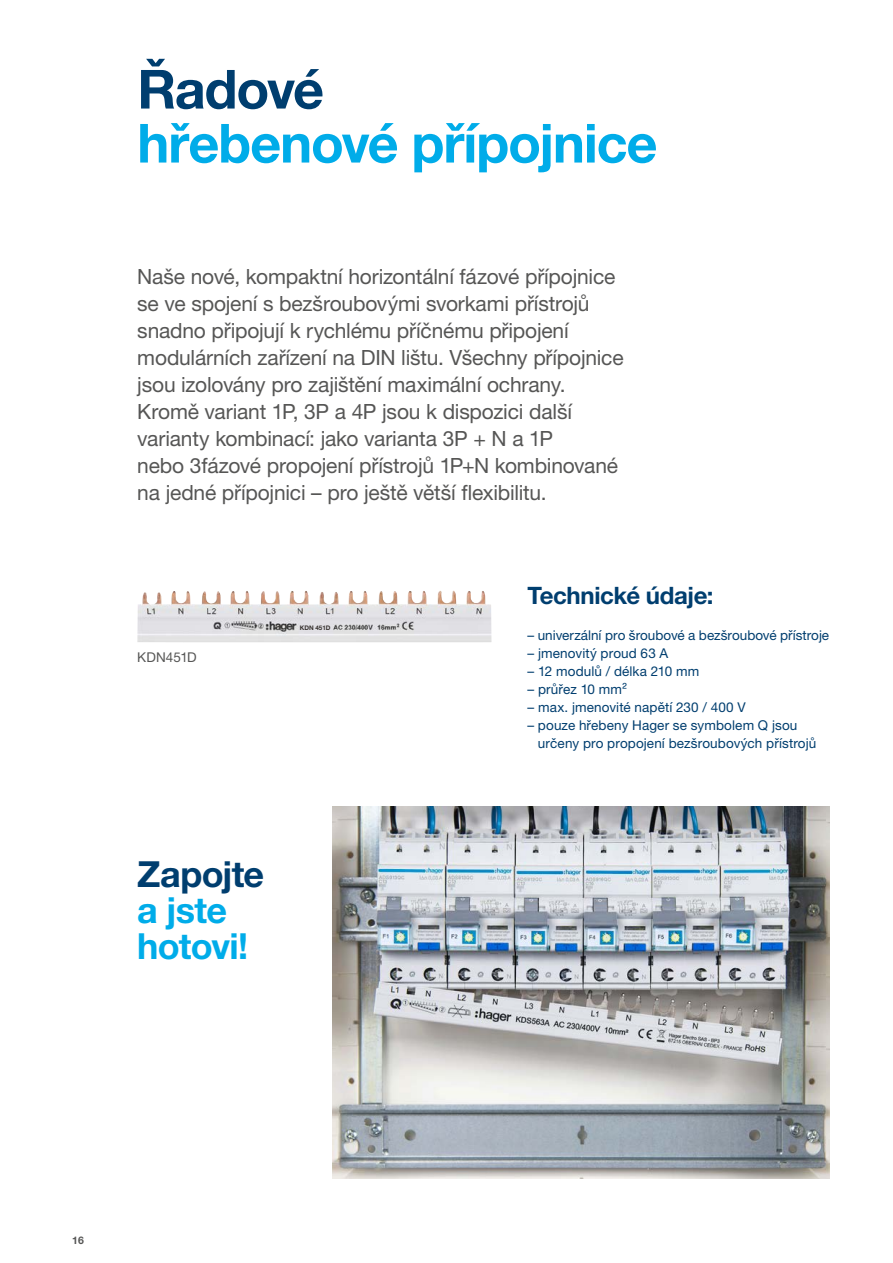
<style>
.page{position:relative;width:893px;height:1263px;background:#fff}
.page>*{position:absolute;margin:0;border:0;box-sizing:border-box;transform-origin:0 0}
.hager_Headline_36pt_36pt_bold{font:700 54px "Helvetica Neue LTW1 G";letter-spacing:-.02em;color:#00ace9}
.hager_Headline_36pt_36pt_bold-2{font:700 54px "Helvetica Neue LTW1 G";letter-spacing:-.03em;color:#003e6f}
.hager_Headline_24pt_24pt_bold{font:700 36px/36px "Helvetica Neue LTW1 G";letter-spacing:-.02em;color:#00ace9}
.hager_Headline_16pt_18pt_bold{font:700 24px "Helvetica Neue LTW1 G";letter-spacing:-.02em;color:#003e6f}
.hager_Teaser_text_14pt_18pt_roman{font:21px/27px "Helvetica Neue LTW1 G";letter-spacing:-.01em;color:#565655}
.hager_Copy_text_accent_9pt_12pt_bold{font:13.5px/18px "Helvetica Neue LTW1 G";letter-spacing:.005em;color:#003e6f}
.hager_Copy_text_9pt_12pt_roman{font:13.5px "Helvetica Neue LTW1 G";letter-spacing:.005em;color:#565655}
.t1{font:700 10.5px "Helvetica Neue LTW1 G";color:#565655}
.hager_Subheadline_9pt_12pt_bold_F{font:700 6.3px "Helvetica Neue LTW1 G";color:#36312e}
.s1{color:#003e6f}
</style>
<div class="page">
<img style="left:332px;top:806px;width:497px;height:373px">
<img style="left:335px;top:591px;width:104px;height:13px">
<p class="hager_Headline_36pt_36pt_bold-2" style="left:137px;top:56px;width:188px">Řadové</p>
<p class="hager_Headline_36pt_36pt_bold" style="left:137px;top:110px;width:522px">hřebenové přípojnice</p>
<p class="hager_Teaser_text_14pt_18pt_roman" style="left:137px;top:263px;width:488px">Naše nové, kompaktní horizontální fázové přípojnice se ve spojení s bezšroubovými svorkami přístrojů snadno připojují k rychlému příčnému připojení modulárních zařízení na DIN lištu. Všechny přípojnice jsou izolovány pro zajištění maximální ochrany.<br>Kromě variant 1P, 3P a 4P jsou k dispozici další varianty kombinací: jako varianta 3P + N a 1P<br>nebo 3fázové propojení přístrojů 1P+N kombinované na jedné přípojnici – pro ještě větší flexibilitu.</p>
<p class="hager_Copy_text_9pt_12pt_roman" style="left:137px;top:649px;width:61px">KDN451D</p>
<p class="hager_Subheadline_9pt_12pt_bold_F" style="left:300px;top:624px;width:32px">KDN 451D</p>
<p class="hager_Headline_24pt_24pt_bold" style="left:137px;top:856px;width:128px"><span class="s1">Zapojte </span>a jste hotovi!</p>
<p class="hager_Headline_16pt_18pt_bold" style="left:527px;top:580px;width:188px">Technické údaje:</p>
<p class="hager_Copy_text_accent_9pt_12pt_bold" style="left:527px;top:626px;width:303px">– univerzální pro šroubové a bezšroubové přístroje</p>
<p class="hager_Copy_text_accent_9pt_12pt_bold" style="left:527px;top:644px;width:142px">– jmenovitý proud 63 A</p>
<p class="hager_Copy_text_accent_9pt_12pt_bold" style="left:527px;top:662px;width:173px">– 12 modulů / délka 210 mm</p>
<p class="hager_Copy_text_accent_9pt_12pt_bold" style="left:527px;top:680px;width:101px">– průřez 10 mm²</p>
<p class="hager_Copy_text_accent_9pt_12pt_bold" style="left:527px;top:698px;width:220px">– max. jmenovité napětí 230 / 400 V</p>
<p class="hager_Copy_text_accent_9pt_12pt_bold" style="left:538px;top:716px;width:280px;text-indent:-11px">– pouze hřebeny Hager se symbolem Q jsou určeny pro propojení bezšroubových přístrojů</p>
<p class="t1" style="left:72px;top:1233px;width:13px">16</p>
</div>
